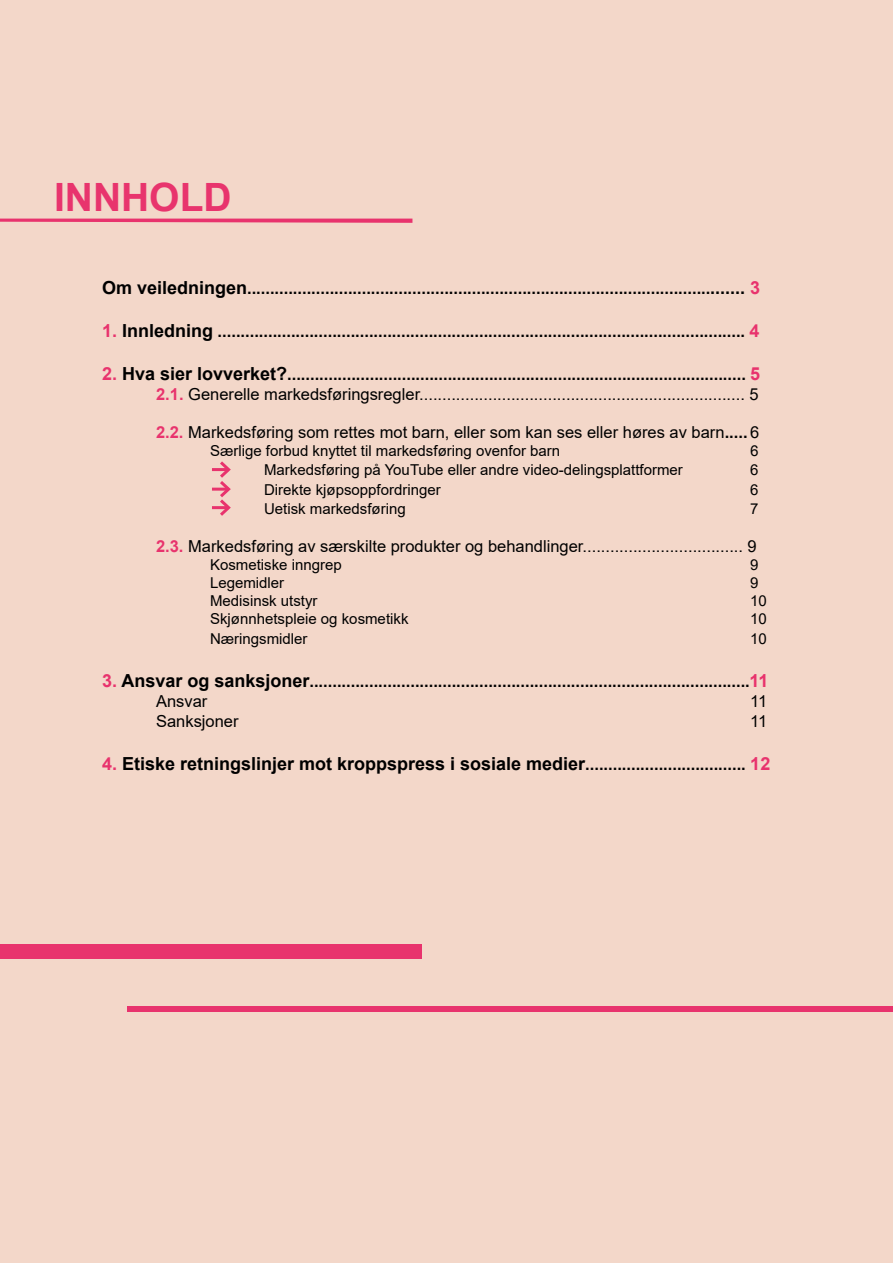
<style>
.page{position:relative;width:893px;height:1263px;background:#f3d7c9}
.page>*{position:absolute;margin:0;border:0;box-sizing:border-box;transform-origin:0 0}
.t1{font:700 39px "Arial";color:#e8346d}
.t2{font:700 18px "Arial";color:#000}
.t3{font:16.5px/19.8px "Arial";color:#000;text-align:right}
.t4{font:700 16.5px/19.8px "Arial";color:#000}
.t5{font:15px "Arial";color:#000}
.s1{font-size:18px}
.s2{font-size:18px;color:#e8336d}
.s3{font-weight:700;font-size:18px;color:#e8336d}
.s4{font-weight:700;font-size:18px}
.s5{font-weight:700}
.s6{font-weight:700;color:#e8336d}
.s7{font-weight:400}
.s8{color:#e8336d}
.s9{font-size:16.5px}
</style>
<div class="page">
<div style="left:0;top:944px;width:422px;height:14px;background:#e8336d"></div>
<div style="left:128px;top:1006px;width:765px;height:6px;background:#e8336d"></div>
<svg style="left:0;top:219px;width:412px;height:4px"></svg>
<hr style="left:212px;top:468px;width:17px;height:3px;background:#e8336d">
<hr style="left:212px;top:488px;width:17px;height:3px;background:#e8336d">
<hr style="left:212px;top:506px;width:17px;height:3px;background:#e8336d">
<svg style="left:217px;top:461px;width:14px;height:55px"></svg>
<h1 class="t1" style="left:54px;top:170px;width:179px">INNHOLD</h1>
<p class="t4" style="left:102px;top:278px;width:660px"><span class="s1">Om veiledningen</span>.....................................................................................................<span class="s1">.......</span> <span class="s2">3</span></p>
<p class="t4" style="left:102px;top:321px;width:659px"><span class="s2">1.</span> <span class="s1">Innledning</span> ................................................................................................................... <span class="s2">4</span></p>
<p class="t3" style="left:102px;top:364px;width:660px"><span class="s3">2.</span> <span class="s4">Hva sier lovverket?</span><span class="s5">....................................................................................................</span> <span class="s3">5<br></span><span class="s6">2.1.</span> Generelle markedsføringsregler....................................................................... 5</p>
<p class="t3" style="left:156px;top:422px;width:605px"><span class="s6">2.2.</span> Markedsføring som rettes mot barn, eller som kan ses eller høres av barn<span class="s5">.....</span> 6</p>
<p class="t5" style="left:210px;top:440px;width:352px">Særlige forbud knyttet til markedsføring ovenfor barn</p>
<p class="t5" style="left:750px;top:440px;width:10px">6</p>
<p class="t5" style="left:264px;top:460px;width:420px">Markedsføring på YouTube eller andre video-delingsplattformer</p>
<p class="t5" style="left:750px;top:460px;width:10px">6</p>
<p class="t5" style="left:264px;top:479px;width:178px">Direkte kjøpsoppfordringer</p>
<p class="t5" style="left:750px;top:479px;width:10px">6</p>
<p class="t5" style="left:264px;top:499px;width:143px">Uetisk markedsføring</p>
<p class="t5" style="left:750px;top:499px;width:10px">7</p>
<p class="t3" style="left:156px;top:536px;width:602px"><span class="s6">2.3.</span> Markedsføring av særskilte produkter og behandlinger................................... 9</p>
<p class="t5" style="left:210px;top:554px;width:133px">Kosmetiske inngrep</p>
<p class="t5" style="left:750px;top:554px;width:10px">9</p>
<p class="t5" style="left:210px;top:572px;width:76px">Legemidler</p>
<p class="t5" style="left:750px;top:572px;width:10px">9</p>
<p class="t5" style="left:210px;top:590px;width:109px">Medisinsk utstyr</p>
<p class="t5" style="left:750px;top:590px;width:18px">10</p>
<p class="t5" style="left:210px;top:608px;width:200px">Skjønnhetspleie og kosmetikk</p>
<p class="t5" style="left:750px;top:608px;width:18px">10</p>
<p class="t5" style="left:210px;top:628px;width:99px">Næringsmidler</p>
<p class="t5" style="left:750px;top:628px;width:18px">10</p>
<p class="t4" style="left:156px;top:671px;width:614px;text-indent:-54px"><span class="s2">3.</span> <span class="s1">Ansvar og sanksjoner</span>................................................................................................<span class="s2">11<br></span><span class="s7">Ansvar</span></p>
<p class="t3" style="left:750px;top:691px;width:19px">11</p>
<p class="t3" style="left:156px;top:711px;width:84px">Sanksjoner</p>
<p class="t3" style="left:750px;top:711px;width:19px">11</p>
<p class="t2" style="left:102px;top:751px;width:670px"><span class="s8">4.</span> Etiske retningslinjer mot kroppspress i sosiale medier<span class="s9">...................................</span> <span class="s8">12</span></p>
</div>
